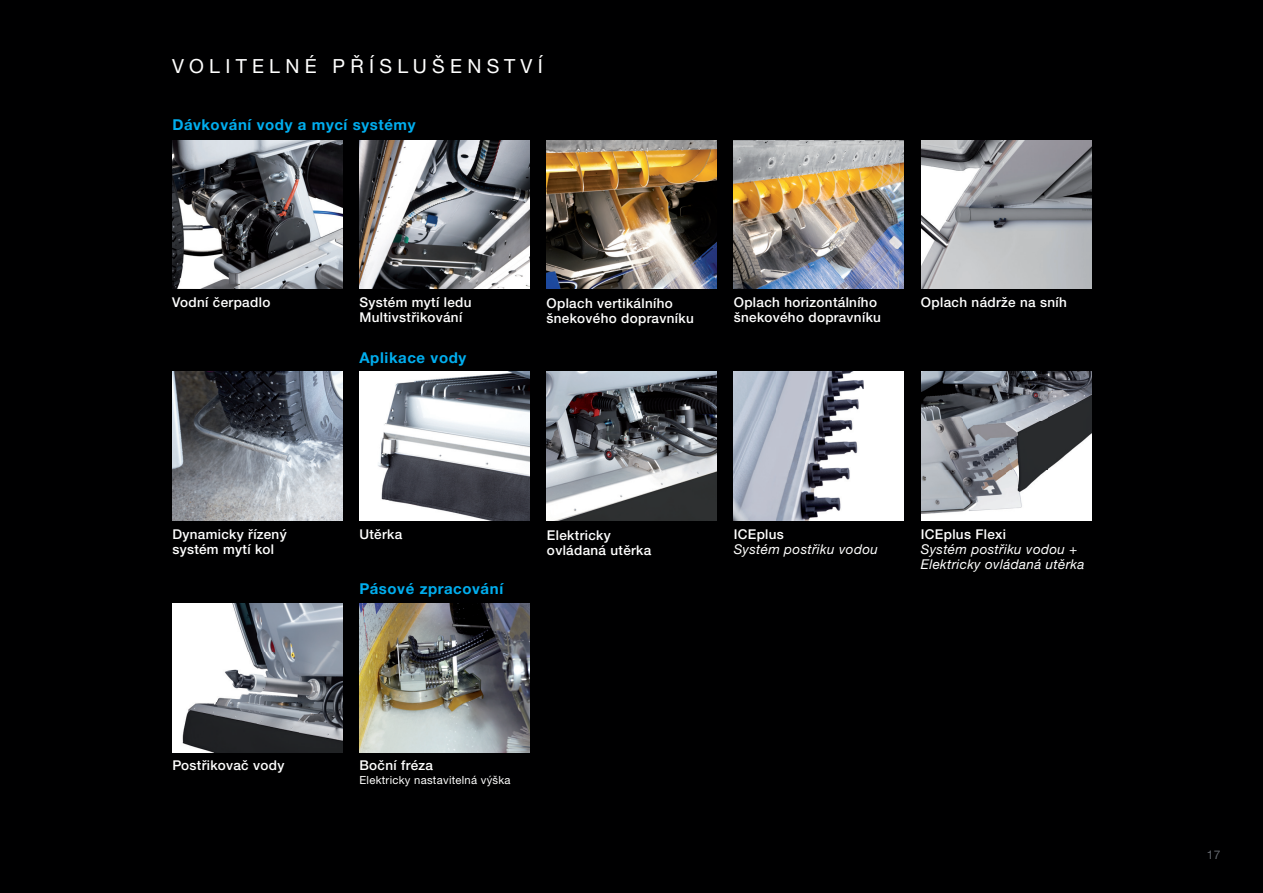
<style>
.page{position:relative;width:1263px;height:893px;background:#000001}
.page>*{position:absolute;margin:0;border:0;box-sizing:border-box;transform-origin:0 0}
.t1{font:19.5px "Helvetica Neue LTW1 G";letter-spacing:.27em;color:#fff}
.t2{font:700 15px "Helvetica Neue LTW1 G";letter-spacing:.04em;color:#00aeef}
.t3{font:500 13.5px/15px "Helvetica Neue LTW1 G";letter-spacing:.025em;color:#fff}
.t4{font:italic 13.5px/15px "Helvetica Neue LTW1 G";letter-spacing:.025em;color:#fff}
.t5{font:500 13.5px "Helvetica Neue LT Std";letter-spacing:.025em;color:#fff}
.t6{font:12px "Helvetica Neue LT Std";color:#64686f}
.t7{font:11.25px "Helvetica Neue LTW1 G";letter-spacing:.025em;color:#fff}
</style>
<div class="page">
<img style="left:359px;top:603px;width:170px;height:149px">
<img style="left:172px;top:372px;width:170px;height:148px">
<img style="left:172px;top:140px;width:170px;height:149px">
<img style="left:359px;top:140px;width:170px;height:149px">
<img style="left:734px;top:140px;width:170px;height:149px">
<img style="left:546px;top:140px;width:171px;height:149px">
<img style="left:921px;top:140px;width:170px;height:149px">
<img style="left:359px;top:372px;width:170px;height:148px">
<img style="left:734px;top:372px;width:170px;height:148px">
<img style="left:546px;top:372px;width:171px;height:148px">
<img style="left:921px;top:372px;width:170px;height:148px">
<img style="left:172px;top:603px;width:170px;height:149px">
<h1 class="t1" style="left:172px;top:54px;width:372px">VOLITELNÉ PŘÍSLUŠENSTVÍ</h1>
<p class="t2" style="left:172px;top:116px;width:245px">Dávkování vody a mycí systémy</p>
<p class="t3" style="left:172px;top:295px;width:100px">Vodní čerpadlo</p>
<p class="t3" style="left:359px;top:295px;width:114px">Systém mytí ledu<br>Multivstřikování</p>
<p class="t3" style="left:734px;top:295px;width:149px">Oplach horizontálního šnekového dopravníku</p>
<p class="t3" style="left:546px;top:296px;width:149px">Oplach vertikálního šnekového dopravníku</p>
<p class="t2" style="left:359px;top:348px;width:108px">Aplikace vody</p>
<p class="t3" style="left:921px;top:295px;width:147px">Oplach nádrže na sníh</p>
<p class="t3" style="left:172px;top:526px;width:116px">Dynamicky řízený systém mytí kol</p>
<p class="t3" style="left:359px;top:526px;width:44px">Utěrka</p>
<p class="t2" style="left:359px;top:580px;width:145px">Pásové zpracování</p>
<p class="t3" style="left:547px;top:527px;width:106px">Elektricky ovládaná utěrka</p>
<p class="t3" style="left:734px;top:526px;width:52px">ICEplus</p>
<p class="t4" style="left:734px;top:541px;width:146px">Systém postřiku vodou</p>
<p class="t5" style="left:921px;top:526px;width:87px">ICEplus Flexi</p>
<p class="t4" style="left:921px;top:541px;width:165px">Systém postřiku vodou +<br>Elektricky ovládaná utěrka</p>
<p class="t3" style="left:172px;top:758px;width:114px">Postřikovač vody</p>
<p class="t3" style="left:359px;top:758px;width:75px">Boční fréza</p>
<p class="t7" style="left:359px;top:773px;width:153px">Elektricky nastavitelná výška</p>
<p class="t6" style="left:1207px;top:847px;width:15px">17</p>
</div>
